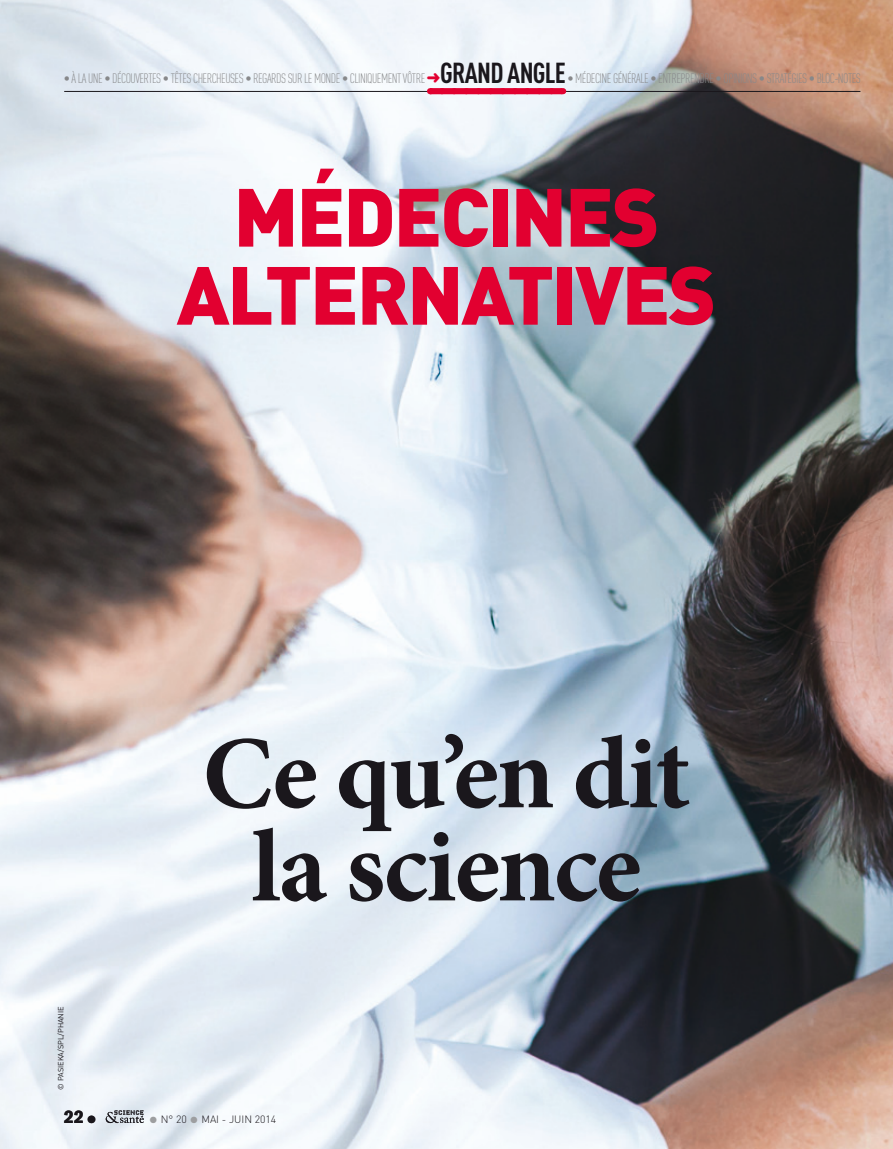
<style>
.page{position:relative;width:893px;height:1149px;background:#fff}
.page>*{position:absolute;margin:0;border:0;box-sizing:border-box;transform-origin:0 0}
.t1{font:700 103.5px/93px "Minion Pro";letter-spacing:-.02em;color:#1a171c;text-align:center}
.t2{font:900 81px/78px "DIN";letter-spacing:-.03em;color:#e20030;text-align:center}
.t3{font:900 18px "Akzidenz Grotesk";color:#1a171c}
.t4{font:300 13.5px "DIN Cond";letter-spacing:-.04em;color:#87888a}
.t5{font:300 10.5px "DIN";color:#1a171c}
.t6{font:7.5px "DIN";color:#1a171c}
.s1{color:#e20030}
.s2{font-weight:700;font-size:28.5px;color:#1a171c}
.s3{color:#9d9ea0}
</style>
<div class="page">
<img style="left:0;top:0;width:893px;height:1148px">
<svg style="left:106px;top:1109px;width:38px;height:13px"></svg>
<hr style="left:64px;top:91px;width:796px;height:1px;background:#1a171c">
<div style="left:430px;top:88px;width:132px;height:6px;background:#e20030"></div>
<svg style="left:443px;top:88px;width:113px;height:1px"></svg>
<p class="t4" style="left:64px;top:70px;width:799px">• À LA UNE • DÉCOUVERTES • TÊTES CHERCHEUSES • REGARDS SUR LE MONDE • CLINIQUEMENT VÔTRE <span class="s1">➜</span><span class="s2">GRAND ANGLE</span>• MÉDECINE GÉNÉRALE • ENTREPRENDRE • OPINIONS • STRATÉGIES • BLOC-NOTES</p>
<h2 class="t2" style="left:177px;top:174px;width:541px">MÉDECINES<br>ALTERNATIVES</h2>
<p class="t6" style="left:56px;top:1089px;width:85px;rotate:-90deg">© Pasieka/SPL/PHANIE</p>
<h1 class="t1" style="left:202px;top:731px;width:490px">Ce qu’en dit la science</h1>
<h3 class="t3" style="left:64px;top:1105px;width:34px">22 ●</h3>
<p class="t5" style="left:150px;top:1112px;width:128px"><span class="s3">●</span> N° 20 <span class="s3">●</span> MAI - JUIN 2014</p>
</div>
